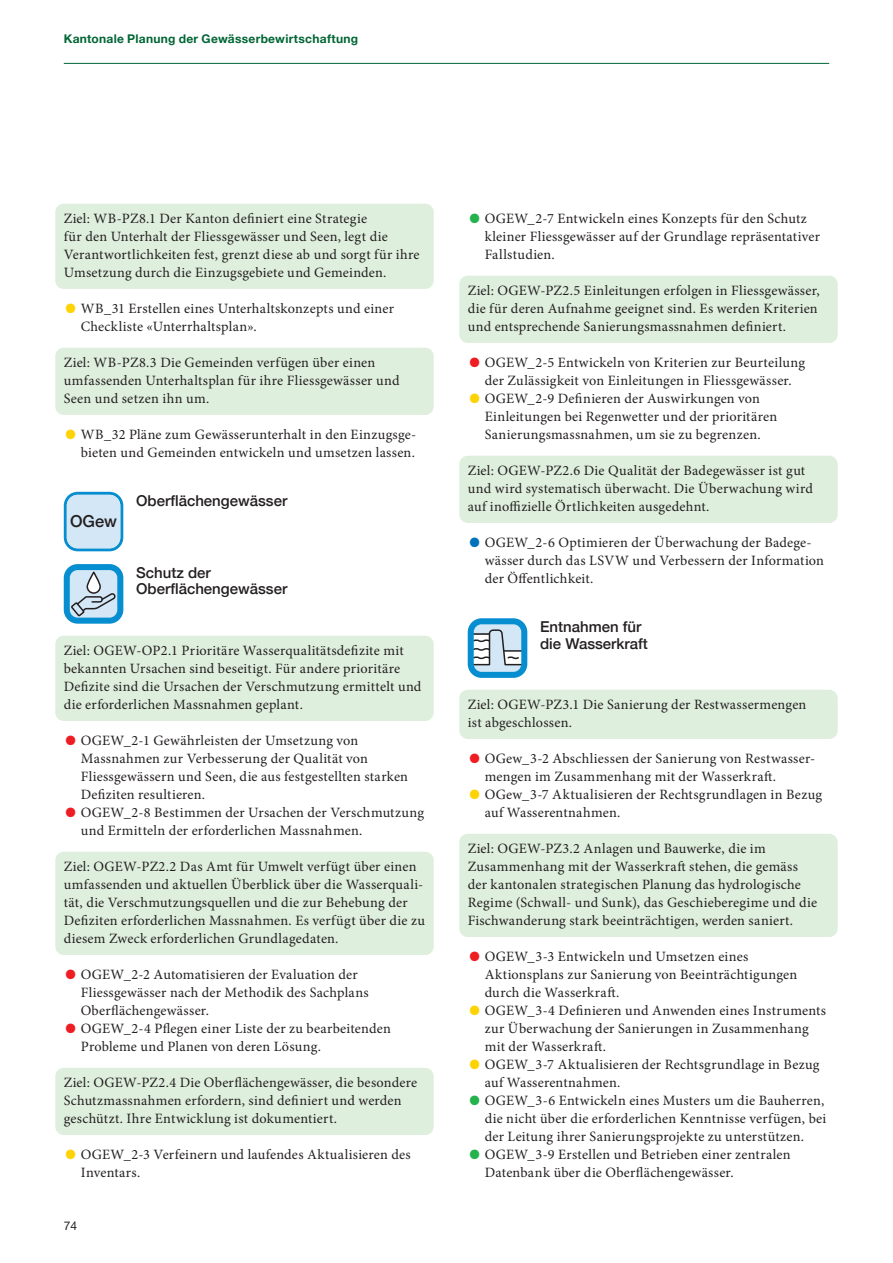
<style>
.page{position:relative;width:893px;height:1263px;background:#fff}
.page>*{position:absolute;margin:0;border:0;box-sizing:border-box;transform-origin:0 0}
.t1{font:500 16.5px "Helvetica Neue";color:#231f20}
.t2{font:500 15px/16.5px "Helvetica Neue";color:#231f20}
.t3{font:14.25px/18px "Minion Pro";letter-spacing:.015em;color:#231f20}
.t4{font:700 12px "Helvetica Neue";letter-spacing:.025em;color:#006535}
.t5{font:12px "Helvetica Neue";color:#231f20}
.s1{font-weight:700;font-size:34.5px;color:#fed304}
.s2{font-weight:700;font-size:34.5px;color:#ee1d23}
.s3{font-weight:700;font-size:34.5px;color:#23b24b}
.s4{font-weight:700;font-size:34.5px;color:#0072bc}
</style>
<div class="page">
<hr style="left:64px;top:63px;width:765px;height:1px;background:#006535">
<div style="left:55px;top:204px;width:379px;height:85px;background:#dfefdd;border-radius:9px"></div>
<div style="left:55px;top:348px;width:379px;height:67px;background:#dfefdd;border-radius:9px"></div>
<div style="left:55px;top:636px;width:379px;height:85px;background:#dfefdd;border-radius:9px"></div>
<div style="left:55px;top:852px;width:379px;height:103px;background:#dfefdd;border-radius:9px"></div>
<div style="left:55px;top:1068px;width:379px;height:67px;background:#dfefdd;border-radius:9px"></div>
<svg style="left:64px;top:564px;width:59px;height:60px;background:#82bcdc"></svg>
<svg style="left:87px;top:572px;width:13px;height:21px"></svg>
<div style="left:87px;top:571px;width:14px;height:23px;border:2px solid #231f20;border-radius:6px"></div>
<svg style="left:64px;top:492px;width:59px;height:59px"></svg>
<div style="left:67px;top:495px;width:53px;height:53px;background:#d4e7f6;border-radius:11px"></div>
<div style="left:459px;top:276px;width:379px;height:67px;background:#dfefdd;border-radius:9px"></div>
<div style="left:459px;top:456px;width:379px;height:67px;background:#dfefdd;border-radius:9px"></div>
<div style="left:459px;top:690px;width:379px;height:49px;background:#dfefdd;border-radius:9px"></div>
<div style="left:459px;top:834px;width:379px;height:103px;background:#dfefdd;border-radius:9px"></div>
<svg style="left:468px;top:618px;width:59px;height:60px"></svg>
<p class="t4" style="left:64px;top:29px;width:296px">Kantonale Planung der Gewässerbewirtschaftung</p>
<p class="t3" style="left:64px;top:209px;width:357px">Ziel: WB-PZ8.1 Der Kanton definiert eine Strategie<br>für den Unterhalt der Fliessgewässer und Seen, legt die Verantwortlichkeiten fest, grenzt diese ab und sorgt für ihre Umsetzung durch die Einzugsgebiete und Gemeinden.</p>
<p class="t3" style="left:81px;top:299px;width:315px;text-indent:-17px"><span class="s1">•</span> WB_31 Erstellen eines Unterhaltskonzepts und einer<br>Checkliste «Unterrhaltsplan».</p>
<p class="t3" style="left:64px;top:353px;width:337px">Ziel: WB-PZ8.3 Die Gemeinden verfügen über einen umfassenden Unterhaltsplan für ihre Fliessgewässer und<br>Seen und setzen ihn um.</p>
<p class="t3" style="left:64px;top:425px;width:354px;text-align:right"><span class="s1">•</span> WB_32 Pläne zum Gewässerunterhalt in den Einzugsge&shy;bieten und Gemeinden entwickeln und umsetzen lassen.</p>
<p class="t1" style="left:70px;top:508px;width:49px">OGew</p>
<p class="t2" style="left:136px;top:491px;width:153px">Oberflächengewässer</p>
<p class="t2" style="left:136px;top:563px;width:153px">Schutz der<br>Oberflächengewässer</p>
<p class="t3" style="left:64px;top:641px;width:359px">Ziel: OGEW-OP2.1 Prioritäre Wasserqualitätsdefizite mit bekannten Ursachen sind beseitigt. Für andere prioritäre Defizite sind die Ursachen der Verschmutzung ermittelt und die erforderlichen Massnahmen geplant.</p>
<p class="t3" style="left:81px;top:731px;width:329px;text-indent:-17px"><span class="s2">•</span> OGEW_2-1 Gewährleisten der Umsetzung von Massnahmen zur Verbesserung der Qualität von Fliessgewässern und Seen, die aus festgestellten starken Defiziten resultieren.</p>
<p class="t3" style="left:81px;top:803px;width:345px;text-indent:-17px"><span class="s2">•</span> OGEW_2-8 Bestimmen der Ursachen der Verschmutzung und Ermitteln der erforderlichen Massnahmen.</p>
<p class="t3" style="left:64px;top:857px;width:363px">Ziel: OGEW-PZ2.2 Das Amt für Umwelt verfügt über einen umfassenden und aktuellen Überblick über die Wasserquali&shy;tät, die Verschmutzungsquellen und die zur Behebung der Defiziten erforderlichen Massnahmen. Es verfügt über die zu diesem Zweck erforderlichen Grundlagedaten.</p>
<p class="t3" style="left:81px;top:965px;width:289px;text-indent:-17px"><span class="s2">•</span> OGEW_2-2 Automatisieren der Evaluation der<br>Fliessgewässer nach der Methodik des Sachplans<br>Oberflächengewässer.</p>
<p class="t3" style="left:81px;top:1019px;width:311px;text-indent:-17px"><span class="s2">•</span> OGEW_2-4 Pflegen einer Liste der zu bearbeitenden<br>Probleme und Planen von deren Lösung.</p>
<p class="t3" style="left:64px;top:1073px;width:355px">Ziel: OGEW-PZ2.4 Die Oberflächengewässer, die besondere<br>Schutzmassnahmen erfordern, sind definiert und werden geschützt. Ihre Entwicklung ist dokumentiert.</p>
<p class="t3" style="left:81px;top:1145px;width:331px;text-indent:-17px"><span class="s1">•</span> OGEW_2-3 Verfeinern und laufendes Aktualisieren des<br>Inventars.</p>
<p class="t5" style="left:64px;top:1218px;width:15px">74</p>
<p class="t3" style="left:485px;top:209px;width:337px;text-indent:-17px"><span class="s3">•</span> OGEW_2-7 Entwickeln eines Konzepts für den Schutz kleiner Fliessgewässer auf der Grundlage repräsentativer<br>Fallstudien.</p>
<p class="t3" style="left:468px;top:281px;width:353px">Ziel: OGEW-PZ2.5 Einleitungen erfolgen in Fliessgewässer, die für deren Aufnahme geeignet sind. Es werden Kriterien und entsprechende Sanierungsmassnahmen definiert.</p>
<p class="t3" style="left:468px;top:353px;width:339px;text-align:center"><span class="s2">•</span> OGEW_2-5 Entwickeln von Kriterien zur Beurteilung der Zulässigkeit von Einleitungen in Fliessgewässer.</p>
<p class="t3" style="left:485px;top:389px;width:294px;text-indent:-17px"><span class="s1">•</span> OGEW_2-9 Definieren der Auswirkungen von<br>Einleitungen bei Regenwetter und der prioritären<br>Sanierungsmassnahmen, um sie zu begrenzen.</p>
<p class="t3" style="left:468px;top:461px;width:347px">Ziel: OGEW-PZ2.6 Die Qualität der Badegewässer ist gut und wird systematisch überwacht. Die Überwachung wird auf inoffizielle Örtlichkeiten ausgedehnt.</p>
<p class="t3" style="left:485px;top:533px;width:341px;text-indent:-17px"><span class="s4">•</span> OGEW_2-6 Optimieren der Überwachung der Badege&shy;wässer durch das LSVW und Verbessern der Information der Öffentlichkeit.</p>
<p class="t2" style="left:540px;top:617px;width:109px">Entnahmen für die Wasserkraft</p>
<p class="t3" style="left:468px;top:695px;width:340px">Ziel: OGEW-PZ3.1 Die Sanierung der Restwassermengen ist abgeschlossen.</p>
<p class="t3" style="left:485px;top:749px;width:332px;text-indent:-17px"><span class="s2">•</span> OGew_3-2 Abschliessen der Sanierung von Restwasser&shy;mengen im Zusammenhang mit der Wasserkraft.</p>
<p class="t3" style="left:485px;top:785px;width:339px;text-indent:-17px"><span class="s1">•</span> OGew_3-7 Aktualisieren der Rechtsgrundlagen in Bezug auf Wasserentnahmen.</p>
<p class="t3" style="left:468px;top:839px;width:351px">Ziel: OGEW-PZ3.2 Anlagen und Bauwerke, die im Zusammenhang mit der Wasserkraft stehen, die gemäss der kantonalen strategischen Planung das hydrologische Regime (Schwall- und Sunk), das Geschieberegime und die Fischwanderung stark beeinträchtigen, werden saniert.</p>
<p class="t3" style="left:485px;top:947px;width:314px;text-indent:-17px"><span class="s2">•</span> OGEW_3-3 Entwickeln und Umsetzen eines<br>Aktionsplans zur Sanierung von Beeinträchtigungen durch die Wasserkraft.</p>
<p class="t3" style="left:485px;top:1001px;width:343px;text-indent:-17px"><span class="s1">•</span> OGEW_3-4 Definieren und Anwenden eines Instruments zur Überwachung der Sanierungen in Zusammenhang mit der Wasserkraft.</p>
<p class="t3" style="left:485px;top:1055px;width:336px;text-indent:-17px"><span class="s1">•</span> OGEW_3-7 Aktualisieren der Rechtsgrundlage in Bezug auf Wasserentnahmen.</p>
<p class="t3" style="left:485px;top:1091px;width:343px;text-indent:-17px"><span class="s3">•</span> OGEW_3-6 Entwickeln eines Musters um die Bauherren, die nicht über die erforderlichen Kenntnisse verfügen, bei der Leitung ihrer Sanierungsprojekte zu unterstützen.</p>
<p class="t3" style="left:485px;top:1145px;width:307px;text-indent:-17px"><span class="s3">•</span> OGEW_3-9 Erstellen und Betrieben einer zentralen<br>Datenbank über die Oberflächengewässer.</p>
</div>
